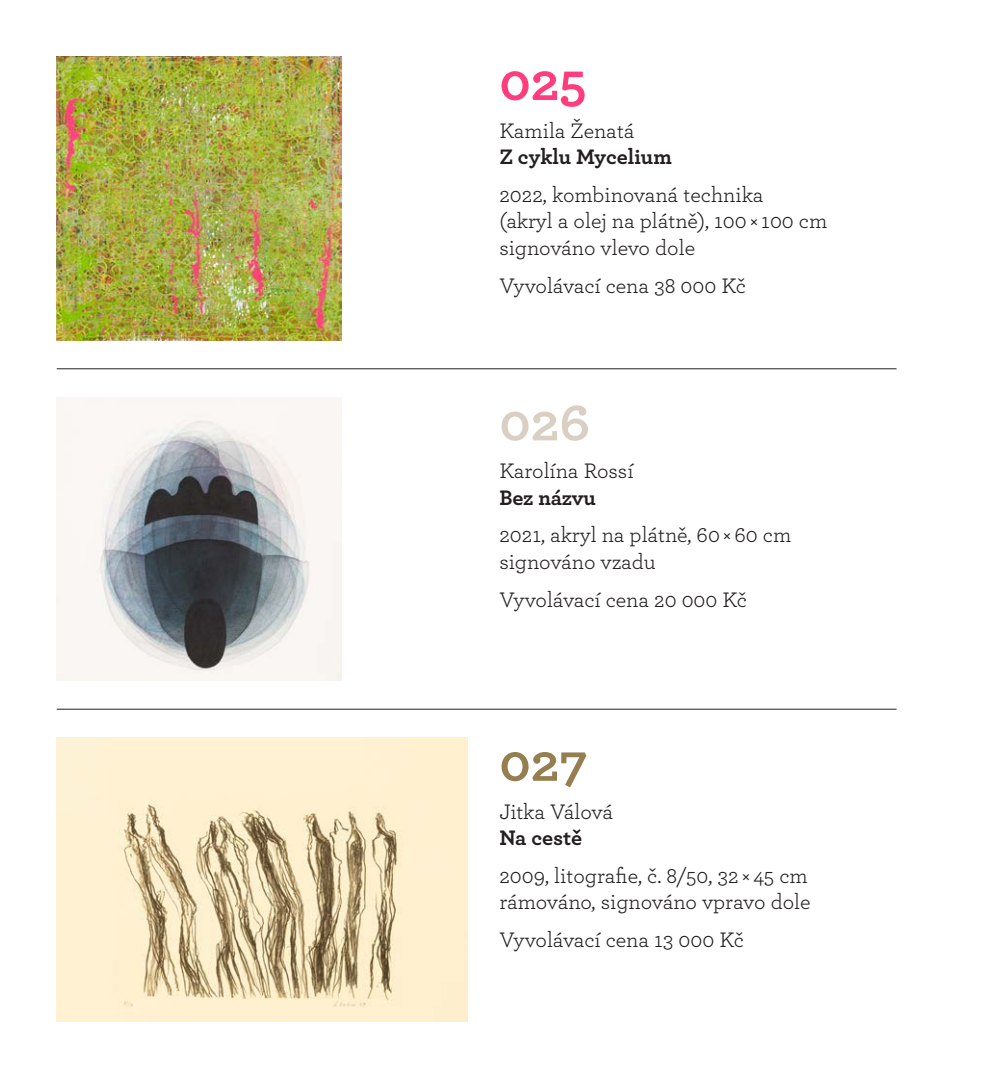
<style>
.page{position:relative;width:993px;height:1078px;background:#fff}
.page>*{position:absolute;margin:0;border:0;box-sizing:border-box;transform-origin:0 0}
.t1{font:700 54px "Archer";color:#957f50}
.t2{font:700 54px "Archer";color:#d9cfc2}
.t3{font:700 54px "Archer";color:#ff3d7c}
.t4{font:22px/26.4px "Archer";color:#231f20}
.t5{font:700 22px "Archer";letter-spacing:-.005em;color:#231f20}
</style>
<div class="page">
<img style="left:57px;top:57px;width:284px;height:283px">
<img style="left:57px;top:397px;width:284px;height:283px">
<img style="left:57px;top:737px;width:410px;height:283px">
<hr style="left:57px;top:368px;width:839px;height:1px;background:#231f20">
<hr style="left:57px;top:708px;width:839px;height:1px;background:#231f20">
<h1 class="t3" style="left:499px;top:39px;width:89px">025</h1>
<p class="t4" style="left:499px;top:116px;width:137px">Kamila Ženatá</p>
<p class="t5" style="left:499px;top:139px;width:174px">Z cyklu Mycelium</p>
<p class="t4" style="left:499px;top:180px;width:329px">2022, kombinovaná technika<br>(akryl a olej na plátně), 100 × 100 cm signováno vlevo dole</p>
<p class="t4" style="left:499px;top:271px;width:248px">Vyvolávací cena 38 000 Kč</p>
<h1 class="t2" style="left:499px;top:379px;width:92px">026</h1>
<p class="t4" style="left:499px;top:456px;width:136px">Karolína Rossí</p>
<p class="t5" style="left:499px;top:480px;width:98px">Bez názvu</p>
<p class="t4" style="left:499px;top:520px;width:293px">2021, akryl na plátně, 60 × 60 cm signováno vzadu</p>
<p class="t4" style="left:499px;top:584px;width:249px">Vyvolávací cena 20 000 Kč</p>
<h1 class="t1" style="left:499px;top:720px;width:90px">027</h1>
<p class="t4" style="left:499px;top:796px;width:115px">Jitka Válová</p>
<p class="t5" style="left:499px;top:820px;width:84px">Na cestě</p>
<p class="t4" style="left:499px;top:861px;width:313px">2009, litografie, č. 8/50, 32 × 45 cm rámováno, signováno vpravo dole</p>
<p class="t4" style="left:499px;top:925px;width:246px">Vyvolávací cena 13 000 Kč</p>
</div>
